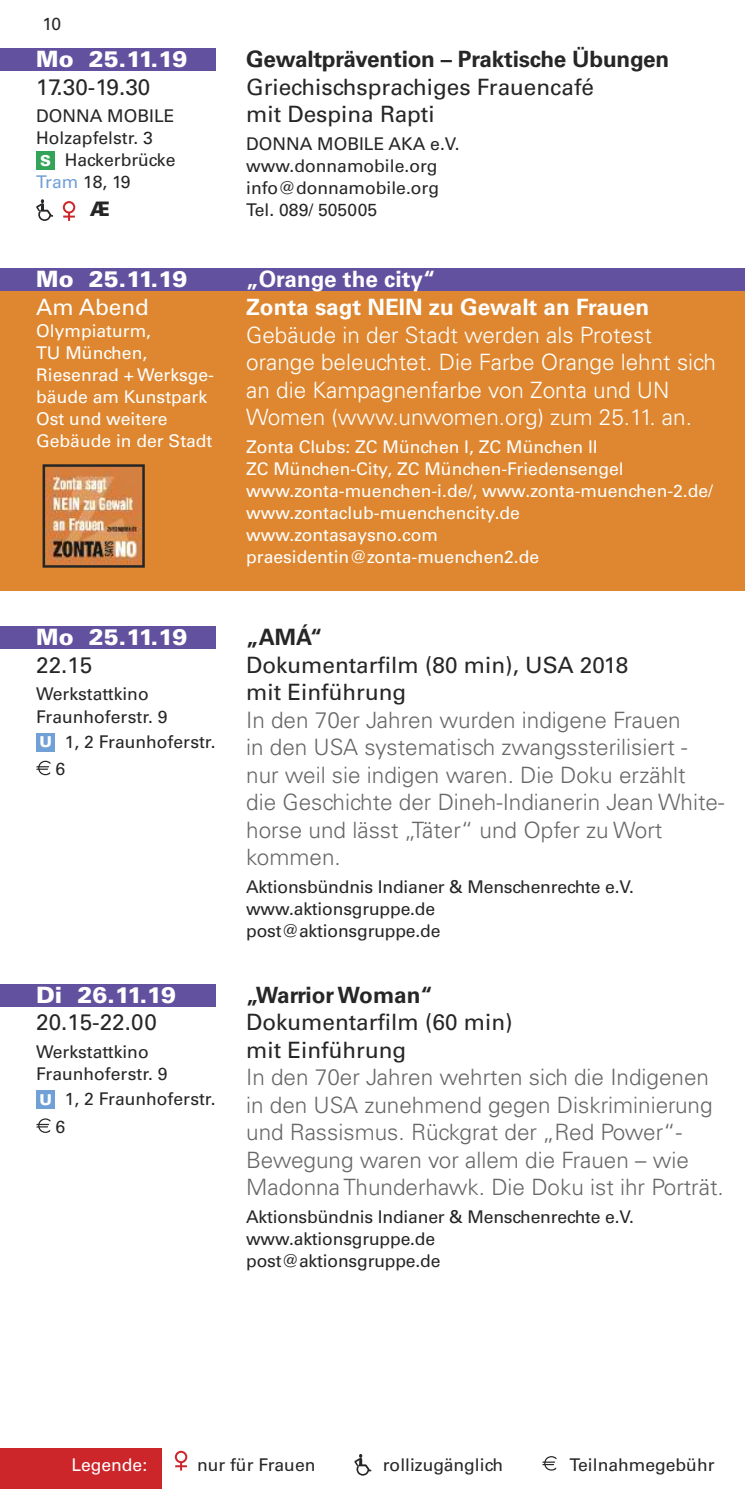
<style>
.page{position:relative;width:745px;height:1489px;background:#fff}
.page>*{position:absolute;margin:0;border:0;box-sizing:border-box;transform-origin:0 0}
.t1{font:300 22.5px/27.5px "Univers LT";color:#686768}
.t2{font:22.5px/27.5px "Univers LT Std";color:#272627}
.t3{font:300 22.5px/27.5px "Univers LT";color:#fff}
.t4{font:700 22.5px "Univers LT Std";letter-spacing:-.01em;color:#272627}
.t5{font:700 22.5px/27.5px "Univers LT Std";color:#fff}
.t6{font:900 22.5px "Univers LT Std";letter-spacing:-.02em;color:#fff}
.t7{font:22.5px "Univers LT Std";color:#fff}
.t8{font:900 20px "Univers LT Std";color:#272627}
.t9{font:17.5px/22px "Univers LT Std";color:#272627}
.t10{font:17.5px/22px "Univers LT Std";color:#fff}
.t11{font:900 15px "Univers LT Std";color:#fff}
.s1{color:#71a0d6}
.s2{color:#cc262b}
</style>
<div class="page">
<div style="left:0;top:269px;width:744px;height:321px;background:#de8730"></div>
<div style="left:0;top:49px;width:215px;height:22px;background:#62519e"></div>
<div style="left:0;top:626px;width:215px;height:23px;background:#62519e"></div>
<div style="left:0;top:984px;width:215px;height:22px;background:#62519e"></div>
<div style="left:0;top:269px;width:744px;height:22px;background:#62519e"></div>
<div style="left:36px;top:732px;width:19px;height:19px;background:#71a0d6"></div>
<svg style="left:36px;top:760px;width:15px;height:15px"></svg>
<div style="left:36px;top:1090px;width:19px;height:19px;background:#71a0d6"></div>
<svg style="left:36px;top:1118px;width:15px;height:14px"></svg>
<div style="left:36px;top:151px;width:19px;height:19px;background:#32a457"></div>
<svg style="left:36px;top:199px;width:17px;height:22px"></svg>
<svg style="left:63px;top:201px;width:12px;height:20px"></svg>
<img style="left:46px;top:467px;width:96px;height:97px">
<div style="left:43px;top:464px;width:102px;height:103px;border:2px solid #272627"></div>
<div style="left:0;top:1448px;width:162px;height:40px;background:#cc262b"></div>
<svg style="left:542px;top:1456px;width:14px;height:14px"></svg>
<svg style="left:354px;top:1454px;width:17px;height:21px"></svg>
<svg style="left:175px;top:1450px;width:12px;height:20px"></svg>
<p class="t9" style="left:43px;top:14px;width:20px">10</p>
<p class="t6" style="left:36px;top:51px;width:153px">Mo 25.11.19</p>
<p class="t2" style="left:36px;top:75px;width:116px">17.30-19.30</p>
<p class="t9" style="left:36px;top:107px;width:140px">DONNA MOBILE<br>Holzapfelstr. 3</p>
<p class="t9" style="left:36px;top:151px;width:141px;text-indent:29px">Hackerbrücke<br><span class="s1">Tram</span> 18, 19</p>
<p class="t8" style="left:90px;top:201px;width:21px">Æ</p>
<p class="t11" style="left:40px;top:155px;width:12px">S</p>
<p class="t6" style="left:36px;top:271px;width:153px">Mo 25.11.19</p>
<p class="t7" style="left:36px;top:299px;width:114px">Am Abend</p>
<p class="t10" style="left:36px;top:321px;width:179px">Olympiaturm,<br>TU München,<br>Riesenrad + Werksge&shy;bäude am Kunstpark<br>Ost und weitere<br>Gebäude in der Stadt</p>
<p class="t6" style="left:36px;top:629px;width:153px">Mo 25.11.19</p>
<p class="t2" style="left:36px;top:653px;width:57px">22.15</p>
<p class="t9" style="left:36px;top:684px;width:133px">Werkstattkino<br>Fraunhoferstr. 9</p>
<p class="t9" style="left:55px;top:729px;width:161px;line-height:27.5px;text-indent:9px">1, 2 Fraunhoferstr.<br>6</p>
<p class="t11" style="left:39px;top:736px;width:14px">U</p>
<p class="t6" style="left:36px;top:986px;width:141px">Di 26.11.19</p>
<p class="t2" style="left:36px;top:1010px;width:122px">20.15-22.00</p>
<p class="t9" style="left:36px;top:1041px;width:133px">Werkstattkino<br>Fraunhoferstr. 9</p>
<p class="t9" style="left:55px;top:1086px;width:161px;line-height:27.5px;text-indent:9px">1, 2 Fraunhoferstr.<br>6</p>
<p class="t11" style="left:39px;top:1093px;width:14px">U</p>
<p class="t4" style="left:246px;top:51px;width:424px">Gewaltprävention – Praktische Übungen</p>
<p class="t2" style="left:246px;top:75px;width:349px">Griechischsprachiges Frauencafé mit Despina Rapti</p>
<p class="t9" style="left:246px;top:134px;width:215px">DONNA MOBILE AKA e.V. www.donnamobile.org info@donnamobile.org<br>Tel. 089/ 505005</p>
<p class="t5" style="left:246px;top:268px;width:404px">„Orange the city“<br>Zonta sagt NEIN zu Gewalt an Frauen</p>
<p class="t3" style="left:246px;top:323px;width:471px">Gebäude in der Stadt werden als Protest orange beleuchtet. Die Farbe Orange lehnt sich an die Kampagnenfarbe von Zonta und UN Women (www.unwomen.org) zum 25.11. an.</p>
<p class="t10" style="left:246px;top:437px;width:468px">Zonta Clubs: ZC München I, ZC München II<br>ZC München-City, ZC München-Friedensengel www.zonta-muenchen-i.de/, www.zonta-muenchen-2.de/ www.zontaclub-muenchencity.de www.zontasaysno.com praesidentin@zonta-muenchen2.de</p>
<p class="t4" style="left:246px;top:629px;width:78px">„AMÁ“</p>
<p class="t2" style="left:246px;top:653px;width:383px">Dokumentarfilm (80 min), USA 2018 mit Einführung</p>
<p class="t1" style="left:246px;top:708px;width:479px">In den 70er Jahren wurden indigene Frauen<br>in den USA systematisch zwangssterilisiert - nur weil sie indigen waren. Die Doku erzählt<br>die Geschichte der Dineh-Indianerin Jean White&shy;horse und lässt „Täter“ und Opfer zu Wort kommen.</p>
<p class="t9" style="left:246px;top:877px;width:389px">Aktionsbündnis Indianer &amp; Menschenrechte e.V. www.aktionsgruppe.de<br>post@aktionsgruppe.de</p>
<p class="t4" style="left:246px;top:986px;width:188px">„WarriorWoman“</p>
<p class="t2" style="left:246px;top:1010px;width:268px">Dokumentarfilm (60 min) mit Einführung</p>
<p class="t1" style="left:246px;top:1065px;width:479px">In den 70er Jahren wehrten sich die Indigenen in den USA zunehmend gegen Diskriminierung und Rassismus. Rückgrat der „Red Power“- Bewegung waren vor allem die Frauen – wie Madonna Thunderhawk. Die Doku ist ihr Porträt.</p>
<p class="t9" style="left:246px;top:1207px;width:389px">Aktionsbündnis Indianer &amp; Menschenrechte e.V. www.aktionsgruppe.de<br>post@aktionsgruppe.de</p>
<p class="t10" style="left:71px;top:1454px;width:92px">Legende: <span class="s2">..</span></p>
<p class="t9" style="left:197px;top:1454px;width:120px">nur für Frauen</p>
<p class="t9" style="left:382px;top:1454px;width:122px">rollizugänglich</p>
<p class="t9" style="left:569px;top:1454px;width:146px">Teilnahmegebühr</p>
</div>
